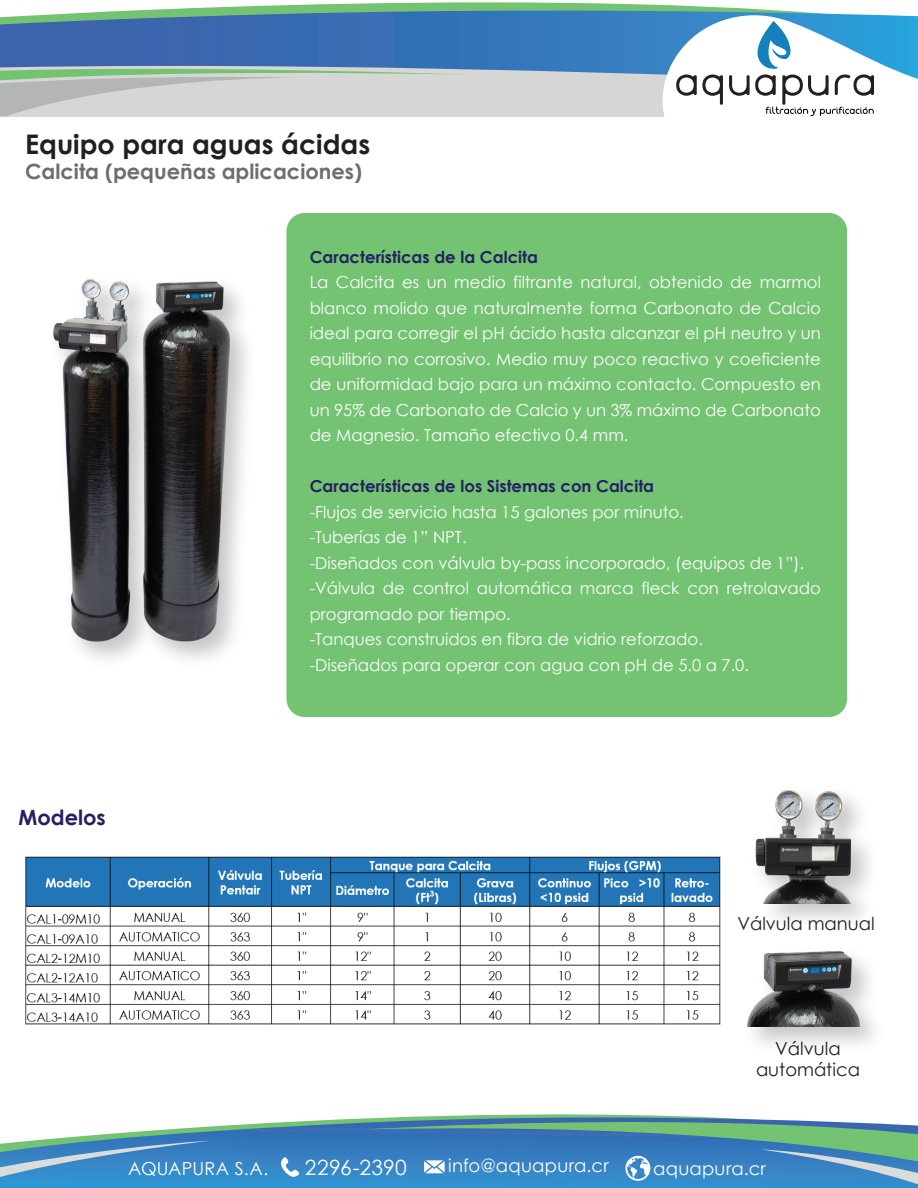
<style>
.page{position:relative;width:918px;height:1188px;background:#fff}
.page>*{position:absolute;margin:0;border:0;box-sizing:border-box;transform-origin:0 0}
.t1{font:700 27px "Century Gothic";color:#231f20}
.t2{font:700 21px "Century Gothic";color:#6c6d70}
.t3{font:21px "Century Gothic";letter-spacing:.015em;color:#fff}
.t4{font:700 21px "Century Gothic";color:#252161}
.t5{font:18px "Century Gothic";letter-spacing:.015em;color:#fff}
.t6{font:18px/21.6px "Century Gothic";color:#231f20;text-align:center}
.t7{font:16.5px/25.5px "Century Gothic";color:#fff;text-align:justify}
.t8{font:700 16.5px "Century Gothic";color:#252161}
</style>
<div class="page">
<svg style="left:0;top:2px;width:918px;height:115px"></svg>
<div style="left:286px;top:213px;width:561px;height:504px;background:#73c372;border-radius:18px"></div>
<svg style="left:0;top:1118px;width:366px;height:70px"></svg>
<svg style="left:0;top:1141px;width:212px;height:41px;background:#4b93c4"></svg>
<svg style="left:281px;top:1157px;width:18px;height:20px"></svg>
<svg style="left:366px;top:1114px;width:552px;height:74px;background:#5093b6"></svg>
<img style="left:53px;top:279px;width:187px;height:368px">
<img style="left:755px;top:789px;width:108px;height:115px">
<img style="left:746px;top:950px;width:124px;height:77px">
<img style="left:25px;top:856px;width:696px;height:169px">
<h1 class="t1" style="left:25px;top:124px;width:347px">Equipo para aguas ácidas</h1>
<p class="t2" style="left:25px;top:156px;width:338px">Calcita (pequeñas aplicaciones)</p>
<p class="t8" style="left:310px;top:244px;width:230px">Características de la Calcita</p>
<p class="t7" style="left:310px;top:269px;width:513px">La Calcita es un medio filtrante natural, obtenido de marmol blanco molido que naturalmente forma Carbonato de Calcio ideal para corregir el pH ácido hasta alcanzar el pH neutro y un equilibrio no corrosivo. Medio muy poco reactivo y coeficiente de uniformidad bajo para un máximo contacto. Compuesto en un 95% de Carbonato de Calcio y un 3% máximo de Carbonato de Magnesio. Tamaño efectivo 0.4 mm.</p>
<p class="t8" style="left:310px;top:474px;width:346px">Características de los Sistemas con Calcita</p>
<p class="t7" style="left:310px;top:499px;width:513px;text-align:left">-Flujos de servicio hasta 15 galones por minuto.<br>-Tuberías de 1” NPT.<br>-Diseñados con válvula by-pass incorporado, (equipos de 1”). -Válvula de control automática marca fleck con retrolavado programado por tiempo.<br>-Tanques construidos en fibra de vidrio reforzado.<br>-Diseñados para operar con agua con pH de 5.0 a 7.0.</p>
<p class="t4" style="left:19px;top:802px;width:89px">Modelos</p>
<p class="t6" style="left:737px;top:913px;width:139px">Válvula manual</p>
<p class="t6" style="left:756px;top:1037px;width:105px">Válvula automática</p>
<p class="t5" style="left:128px;top:1156px;width:142px">AQUAPURA S.A.</p>
<p class="t3" style="left:305px;top:1153px;width:104px">2296-2390</p>
<p class="t5" style="left:448px;top:1153px;width:162px">info@aquapura.cr</p>
<p class="t5" style="left:653px;top:1156px;width:114px">aquapura.cr</p>
</div>
